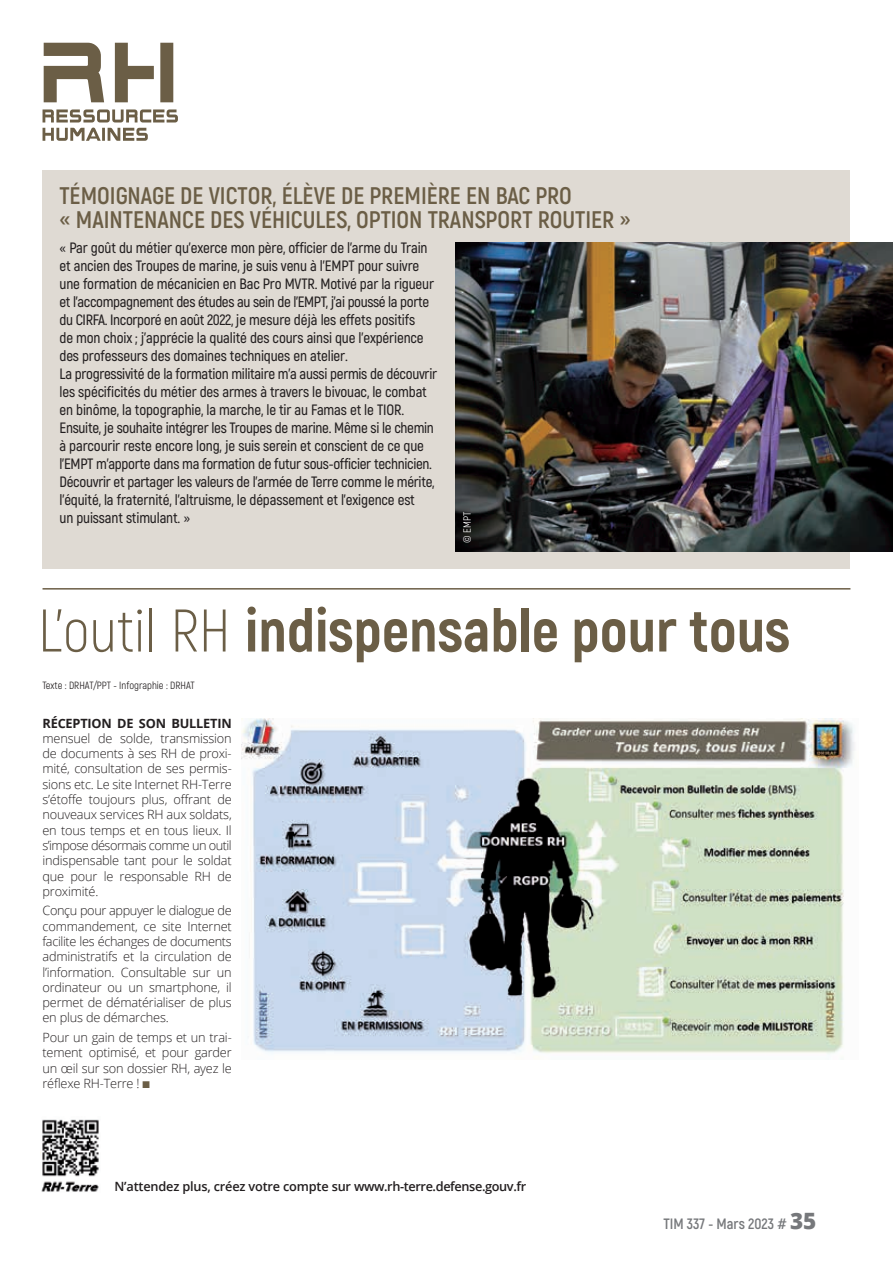
<style>
.page{position:relative;width:893px;height:1263px;background:#fff}
.page>*{position:absolute;margin:0;border:0;box-sizing:border-box;transform-origin:0 0}
.t1{font:800 60px "Akrobat";color:#6b5e46}
.t2{font:700 24px/24px "Akrobat";color:#6b5e46}
.t3{font:600 15px/18px "Akrobat";letter-spacing:-.01em;color:#231f20}
.t4{font:700 15px "Akrobat";color:#76787b}
.t5{font:300 12.75px/15.3px "Open Sans";letter-spacing:-.015em;color:#231f20;text-align:justify}
.t6{font:600 12.75px "Open Sans";letter-spacing:-.015em;color:#231f20}
.t7{font:700 12.75px "Open Sans";letter-spacing:-.015em;color:#231f20}
.t8{font:10.5px "Akrobat";color:#231f20}
.t9{font:10.5px "Akrobat";color:#fff}
.s1{font-weight:300}
.s2{color:#6b5e46}
.s3{font-family:"Open Sans";font-weight:800;font-size:22.5px}
</style>
<div class="page">
<svg style="left:44px;top:43px;width:129px;height:59px"></svg>
<svg style="left:43px;top:128px;width:105px;height:13px"></svg>
<svg style="left:43px;top:109px;width:135px;height:13px"></svg>
<img style="left:40px;top:1119px;width:59px;height:73px">
<img style="left:241px;top:718px;width:614px;height:336px">
<div style="left:43px;top:170px;width:807px;height:398px;background:#dfdad3"></div>
<img style="left:455px;top:242px;width:438px;height:309px">
<hr style="left:43px;top:588px;width:807px;height:2px;background:#6b5e46">
<h2 class="t2" style="left:60px;top:183px;width:573px">TÉMOIGNAGE DE VICTOR, ÉLÈVE DE PREMIÈRE EN BAC PRO<br>« MAINTENANCE DES VÉHICULES, OPTION TRANSPORT ROUTIER »</h2>
<p class="t3" style="left:60px;top:239px;width:379px">« Par goût du métier qu’exerce mon père, officier de l’arme du Train et ancien des Troupes de marine, je suis venu à l’EMPT pour suivre une formation de mécanicien en Bac Pro MVTR. Motivé par la rigueur et l’accompagnement des études au sein de l’EMPT, j’ai poussé la porte du CIRFA. Incorporé en août 2022, je mesure déjà les effets positifs<br>de mon choix ; j’apprécie la qualité des cours ainsi que l’expérience des professeurs des domaines techniques en atelier.<br>La progressivité de la formation militaire m’a aussi permis de découvrir les spécificités du métier des armes à travers le bivouac, le combat en binôme, la topographie, la marche, le tir au Famas et le TIOR.<br>Ensuite, je souhaite intégrer les Troupes de marine. Même si le chemin à parcourir reste encore long, je suis serein et conscient de ce que l’EMPT m’apporte dans ma formation de futur sous-officier technicien.<br>Découvrir et partager les valeurs de l’armée de Terre comme le mérite, l’équité, la fraternité, l’altruisme, le dépassement et l’exigence est<br>un puissant stimulant. »</p>
<p class="t9" style="left:461px;top:543px;width:32px;rotate:-90deg">© EMPT</p>
<h1 class="t1" style="left:38px;top:592px;width:753px"><span class="s1">L’outil RH</span> indispensable pour tous</h1>
<p class="t8" style="left:43px;top:679px;width:154px">Texte : DRHAT/PPT - Infographie : DRHAT</p>
<p class="t7" style="left:43px;top:714px;width:191px">RÉCEPTION DE SON BULLETIN</p>
<p class="t5" style="left:43px;top:730px;width:191px">mensuel de solde, transmission de documents à ses RH de proxi&shy;mité, consultation de ses permis&shy;sions etc. Le site Internet RH-Terre s’étoffe toujours plus, offrant de nouveaux services RH aux soldats, en tous temps et en tous lieux. Il s’impose désormais comme un outil indispensable tant pour le soldat que pour le responsable RH de proximité.</p>
<p class="t5" style="left:43px;top:903px;width:191px">Conçu pour appuyer le dialogue de commandement, ce site Internet facilite les échanges de documents administratifs et la circulation de l’information. Consultable sur un ordinateur ou un smartphone, il permet de dématérialiser de plus en plus de démarches.</p>
<p class="t5" style="left:43px;top:1029px;width:191px">Pour un gain de temps et un trai&shy;tement optimisé, et pour garder un œil sur son dossier RH, ayez le réflexe RH-Terre ! <span class="s2">■</span></p>
<p class="t6" style="left:114px;top:1177px;width:413px">N’attendez plus, créez votre compte sur www.rh-terre.defense.gouv.fr</p>
<p class="t4" style="left:663px;top:1214px;width:154px">TIM 337 - Mars 2023 # <span class="s3">35</span></p>
</div>
